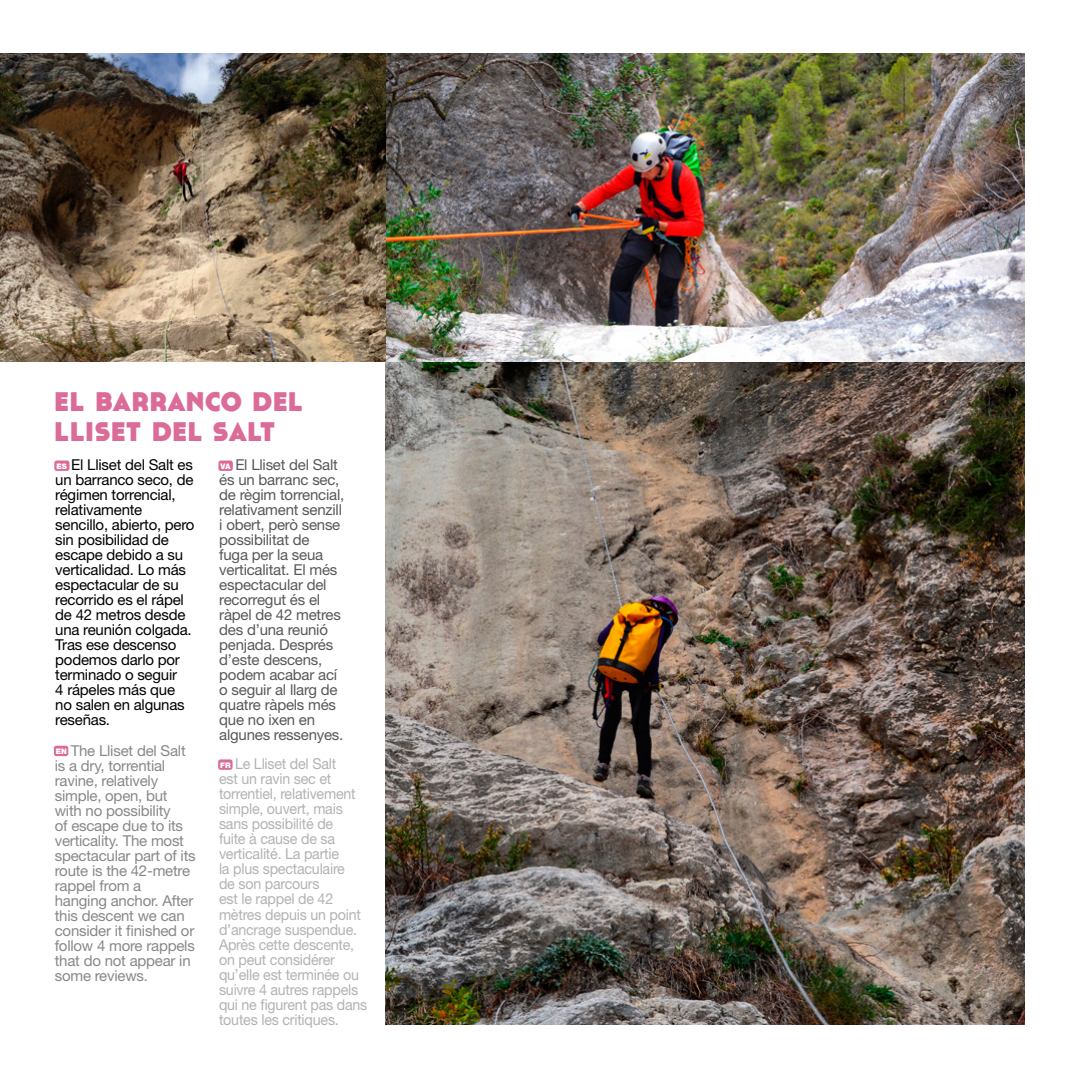
<style>
.page{position:relative;width:1078px;height:1078px;background:#fff}
.page>*{position:absolute;margin:0;border:0;box-sizing:border-box;transform-origin:0 0}
.t1{font:700 40px/30px "Cassannet";color:#db6b98}
.t2{font:15px/15px "Helvetica Neue LT Std";letter-spacing:-.015em;color:#b1b3b4;scale:.95 1}
.t3{font:15px/15px "Helvetica Neue LT Std";letter-spacing:-.015em;color:#58585a}
.t4{font:15px/15px "Helvetica Neue LT Std";letter-spacing:-.015em;color:#000}
.t5{font:15px/15px "Helvetica Neue LT Std";letter-spacing:-.015em;color:#87888a}
.t6{font:900 7.6px "Helvetica Neue LT";color:#fff}
</style>
<div class="page">
<img style="left:385px;top:54px;width:638px;height:969px">
<img style="left:0;top:54px;width:385px;height:308px">
<div style="left:54px;top:460px;width:15px;height:11px;background:#db6b98;border-radius:2px"></div>
<div style="left:218px;top:460px;width:15px;height:11px;background:#db6b98;border-radius:2px"></div>
<div style="left:54px;top:745px;width:14px;height:11px;background:#db6b98;border-radius:2px"></div>
<div style="left:218px;top:759px;width:14px;height:10px;background:#db6b98;border-radius:2px"></div>
<h1 class="t1" style="left:54px;top:381px;width:251px">el barranco del lliset del salt</h1>
<p class="t4" style="left:55px;top:457px;width:141px;text-indent:16px">El Lliset del Salt es un barranco seco, de régimen torrencial, relativamente sencillo, abierto, pero sin posibilidad de escape debido a su verticalidad. Lo más espectacular de su recorrido es el rápel de 42 metros desde una reunión colgada.<br>Tras ese descenso podemos darlo por terminado o seguir<br>4 rápeles más que no salen en algunas reseñas.</p>
<p class="t6" style="left:56px;top:461px;width:12px">ES</p>
<p class="t3" style="left:219px;top:457px;width:126px;text-indent:16px">El Lliset del Salt és un barranc sec, de règim torrencial, relativament senzill i obert, però sense possibilitat de<br>fuga per la seua verticalitat. El més espectacular del recorregut és el ràpel de 42 metres des d’una reunió penjada. Després d’este descens, podem acabar ací o seguir al llarg de quatre ràpels més que no ixen en algunes ressenyes.</p>
<p class="t6" style="left:220px;top:461px;width:11px">VA</p>
<p class="t5" style="left:55px;top:742px;width:142px;text-indent:16px">The Lliset del Salt is a dry, torrential ravine, relatively simple, open, but with no possibility<br>of escape due to its verticality. The most spectacular part of its route is the 42-metre rappel from a hanging anchor. After this descent we can consider it finished or follow 4 more rappels that do not appear in some reviews.</p>
<p class="t6" style="left:56px;top:746px;width:13px">EN</p>
<p class="t2" style="left:219px;top:756px;width:158px;text-indent:16px">Le Lliset del Salt<br>est un ravin sec et torrentiel, relativement simple, ouvert, mais sans possibilité de<br>fuite à cause de sa verticalité. La partie<br>la plus spectaculaire<br>de son parcours<br>est le rappel de 42 mètres depuis un point d’ancrage suspendue.<br>Après cette descente, on peut considérer qu’elle est terminée ou suivre 4 autres rappels qui ne figurent pas dans toutes les critiques.</p>
<p class="t6" style="left:220px;top:760px;width:12px">FR</p>
</div>
